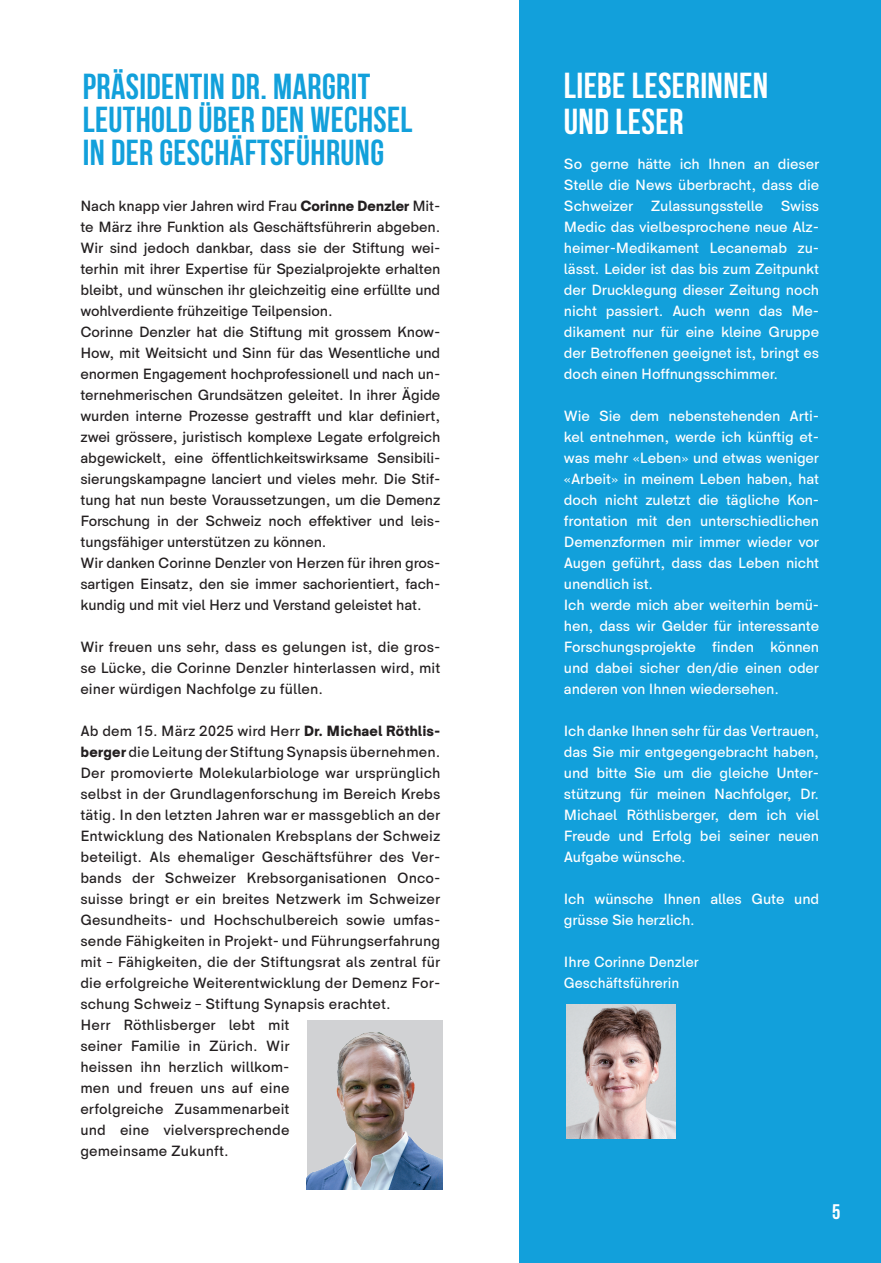
<style>
.page{position:relative;width:881px;height:1263px;background:#fff}
.page>*{position:absolute;margin:0;border:0;box-sizing:border-box;transform-origin:0 0}
.Haupttitel{font:700 36px "Bebas Neue";letter-spacing:.01em;color:#12a0db}
.Haupttitel-2{font:700 36px "Bebas Neue";letter-spacing:.01em;color:#fff}
.t1{font:700 21px "Bebas Neue";color:#fff}
.Lauftext_im_Kasten{font:500 15px/21px "HK Sentiments";letter-spacing:-.005em;color:#231f20;text-align:justify}
.Lauftext{font:500 15px/21px "HK Sentiments";letter-spacing:-.01em;color:#fff;text-align:justify}
.Lauftext-2{font:500 15px "HK Sentiments";letter-spacing:-.01em;color:#fff;scale:.95 1}
.s1{font-weight:900}
</style>
<div class="page">
<div style="left:519px;top:0;width:361px;height:1263px;background:#12a0db"></div>
<img style="left:566px;top:1005px;width:108px;height:133px">
<img style="left:306px;top:1020px;width:136px;height:170px">
<p class="Haupttitel" style="left:83px;top:67px;width:289px">PRÄSIDENTIN DR. MARGRIT</p>
<p class="Haupttitel" style="left:83px;top:100px;width:331px">LEUTHOLD ÜBER DEN WECHSEL</p>
<p class="Haupttitel" style="left:83px;top:133px;width:303px">IN DER GESCHÄFTSFÜHRUNG</p>
<p class="Lauftext_im_Kasten" style="left:80px;top:194px;width:361px">Nach knapp vier Jahren wird Frau <span class="s1">Corinne Denzler</span> Mit&shy;te März ihre Funktion als Geschäftsführerin abgeben.<br>Wir sind jedoch dankbar, dass sie der Stiftung wei&shy;terhin mit ihrer Expertise für Spezialprojekte erhalten bleibt, und wünschen ihr gleichzeitig eine erfüllte und wohlverdiente frühzeitige Teilpension.</p>
<p class="Lauftext_im_Kasten" style="left:80px;top:320px;width:361px">Corinne Denzler hat die Stiftung mit grossem Know-How, mit Weitsicht und Sinn für das Wesentliche und enormen Engagement hochprofessionell und nach un&shy;ternehmerischen Grundsätzen geleitet. In ihrer Ägide wurden interne Prozesse gestrafft und klar definiert, zwei grössere, juristisch komplexe Legate erfolgreich abgewickelt, eine öffentlichkeitswirksame Sensibili&shy;sierungskampagne lanciert und vieles mehr. Die Stif&shy;tung hat nun beste Voraussetzungen, um die Demenz Forschung in der Schweiz noch effektiver und leis&shy;tungsfähiger unterstützen zu können.</p>
<p class="Lauftext_im_Kasten" style="left:80px;top:551px;width:361px">Wir danken Corinne Denzler von Herzen für ihren gros&shy;sartigen Einsatz, den sie immer sachorientiert, fach&shy;kundig und mit viel Herz und Verstand geleistet hat.</p>
<p class="Lauftext_im_Kasten" style="left:80px;top:635px;width:361px">Wir freuen uns sehr, dass es gelungen ist, die gros&shy;se Lücke, die Corinne Denzler hinterlassen wird, mit einer würdigen Nachfolge zu füllen.</p>
<p class="Lauftext_im_Kasten" style="left:80px;top:719px;width:361px">Ab dem 15. März 2025 wird Herr <span class="s1">Dr. Michael Röthlis&shy;berger</span> die Leitung der Stiftung Synapsis übernehmen.<br>Der promovierte Molekularbiologe war ursprünglich selbst in der Grundlagenforschung im Bereich Krebs tätig. In den letzten Jahren war er massgeblich an der Entwicklung des Nationalen Krebsplans der Schweiz beteiligt. Als ehemaliger Geschäftsführer des Ver&shy;bands der Schweizer Krebsorganisationen Onco&shy;suisse bringt er ein breites Netzwerk im Schweizer Gesundheits- und Hochschulbereich sowie umfas&shy;sende Fähigkeiten in Projekt- und Führungserfahrung mit – Fähigkeiten, die der Stiftungsrat als zentral für die erfolgreiche Weiterentwicklung der Demenz For&shy;schung Schweiz – Stiftung Synapsis erachtet.</p>
<p class="Lauftext_im_Kasten" style="left:80px;top:1013px;width:210px">Herr Röthlisberger lebt mit seiner Familie in Zürich. Wir heissen ihn herzlich willkom&shy;men und freuen uns auf eine erfolgreiche Zusammenarbeit und eine vielversprechende gemeinsame Zukunft.</p>
<p class="Haupttitel-2" style="left:563px;top:65px;width:205px">LIEBE LESERINNEN</p>
<p class="Haupttitel-2" style="left:563px;top:101px;width:121px">UND LESER</p>
<p class="Lauftext" style="left:563px;top:152px;width:257px">So gerne hätte ich Ihnen an dieser Stelle die News überbracht, dass die Schweizer Zulassungsstelle Swiss Medic das vielbesprochene neue Alz&shy;heimer-Medikament Lecanemab zu&shy;lässt. Leider ist das bis zum Zeitpunkt der Drucklegung dieser Zeitung noch nicht passiert. Auch wenn das Me&shy;dikament nur für eine kleine Gruppe der Betroffenen geeignet ist, bringt es doch einen Hoffnungsschimmer.</p>
<p class="Lauftext" style="left:563px;top:404px;width:257px">Wie Sie dem nebenstehenden Arti&shy;kel entnehmen, werde ich künftig et&shy;was mehr «Leben» und etwas weniger «Arbeit» in meinem Leben haben, hat doch nicht zuletzt die tägliche Kon&shy;frontation mit den unterschiedlichen Demenzformen mir immer wieder vor Augen geführt, dass das Leben nicht unendlich ist.</p>
<p class="Lauftext" style="left:563px;top:593px;width:257px">Ich werde mich aber weiterhin bemü&shy;hen, dass wir Gelder für interessante Forschungsprojekte finden können und dabei sicher den/die einen oder anderen von Ihnen wiedersehen.</p>
<p class="Lauftext" style="left:563px;top:719px;width:257px">Ich danke Ihnen sehr für das Vertrauen, das Sie mir entgegengebracht haben, und bitte Sie um die gleiche Unter&shy;stützung für meinen Nachfolger, Dr.<br>Michael Röthlisberger, dem ich viel Freude und Erfolg bei seiner neuen Aufgabe wünsche.</p>
<p class="Lauftext" style="left:563px;top:887px;width:257px">Ich wünsche Ihnen alles Gute und grüsse Sie herzlich.</p>
<p class="Lauftext" style="left:563px;top:950px;width:136px">Ihre Corinne Denzler</p>
<p class="Lauftext-2" style="left:563px;top:971px;width:123px">Geschäftsführerin</p>
<p class="t1" style="left:831px;top:1200px;width:10px">5</p>
</div>
